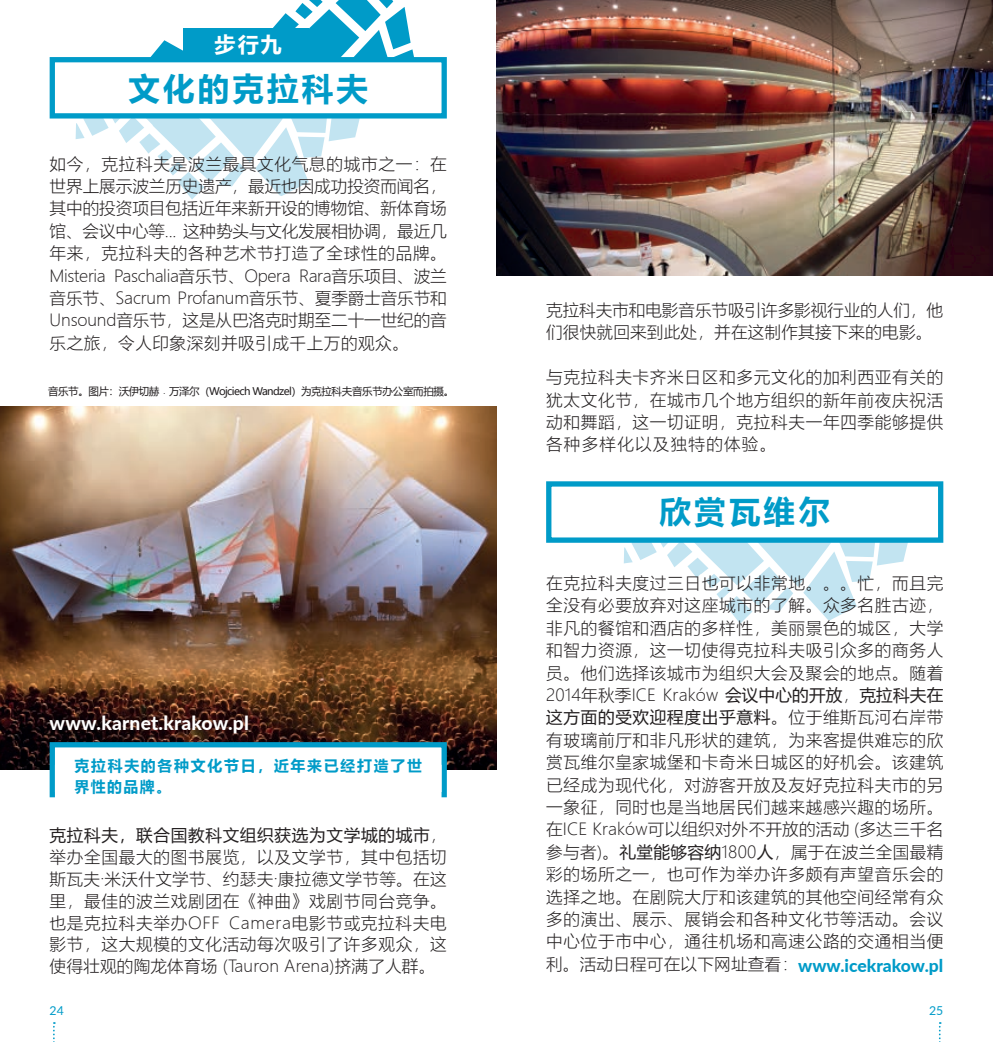
<style>
.page{position:relative;width:993px;height:1042px;background:#fff}
.page>*{position:absolute;margin:0;border:0;box-sizing:border-box;transform-origin:0 0}
.t1{font:700 31.5px "Microsoft Ya Hei";letter-spacing:.1em;color:#009bc8}
.t2{font:700 21px "Microsoft Ya Hei";color:#fff}
.t3{font:800 19.25px "Lato";letter-spacing:.01em;color:#fff}
.t4{font:800 17.5px "Lato";color:#009bc8}
.t5{font:300 16.62px/22.4px "Microsoft Ya Hei";letter-spacing:.03em;color:#231f20;text-align:justify}
.t6{font:300 16.62px/22.4px "Microsoft Ya Hei";letter-spacing:-.005em;color:#231f20}
.t7{font:700 14.88px/21px "Microsoft Ya Hei";letter-spacing:.115em;color:#009bc8}
.t8{font:12.25px "Lato";color:#009bc8}
.t9{font:10.5px "Microsoft Ya Hei";letter-spacing:-.04em;color:#231f20}
.s1{font-weight:400}
</style>
<div class="page">
<svg style="left:546px;top:481px;width:398px;height:143px"></svg>
<img style="left:0;top:407px;width:496px;height:363px">
<svg style="left:49px;top:0;width:398px;height:199px"></svg>
<svg style="left:47px;top:739px;width:402px;height:59px"></svg>
<img style="left:496px;top:0;width:496px;height:275px">
<div style="left:184px;top:29px;width:125px;height:33px;background:#009bc8"></div>
<svg style="left:53px;top:1022px;width:2px;height:20px"></svg>
<svg style="left:938px;top:1022px;width:2px;height:20px"></svg>
<p class="t2" style="left:214px;top:30px;width:69px">步行九</p>
<h1 class="t1" style="left:128px;top:66px;width:241px">文化的克拉科夫</h1>
<p class="t5" style="left:50px;top:152px;width:398px">如今，克拉科夫是波兰最具文化气息的城市之一：在世界上展示波兰历史遗产，最近也因成功投资而闻名，其中的投资项目包括近年来新开设的博物馆、新体育场馆、会议中心等... 这种势头与文化发展相协调，最近几年来，克拉科夫的各种艺术节打造了全球性的品牌。Misteria Paschalia音乐节、Opera Rara音乐项目、波兰音乐节、Sacrum Profanum音乐节、夏季爵士音乐节和Unsound音乐节，这是从巴洛克时期至二十一世纪的音乐之旅，令人印象深刻并吸引成千上万的观众。</p>
<p class="t9" style="left:48px;top:384px;width:407px">音乐节。图片：沃伊切赫﹒万泽尔（Wojciech Wandzel）为克拉科夫音乐节办公室而拍摄。</p>
<p class="t6" style="left:546px;top:298px;width:398px">克拉科夫市和电影音乐节吸引许多影视行业的人们，他们很快就回来到此处，并在这制作其接下来的电影。</p>
<p class="t5" style="left:546px;top:365px;width:398px">与克拉科夫卡齐米日区和多元文化的加利西亚有关的犹太文化节，在城市几个地方组织的新年前夜庆祝活动和舞蹈，这一切证明，克拉科夫一年四季能够提供各种多样化以及独特的体验。</p>
<h1 class="t1" style="left:659px;top:489px;width:172px">欣赏瓦维尔</h1>
<p class="t5" style="left:546px;top:571px;width:398px">在克拉科夫度过三日也可以非常地。。。忙，而且完全没有必要放弃对这座城市的了解。众多名胜古迹，非凡的餐馆和酒店的多样性，美丽景色的城区，大学和智力资源，这一切使得克拉科夫吸引众多的商务人员。他们选择该城市为组织大会及聚会的地点。随着2014年秋季ICE Kraków <span class="s1">会议中心的开放</span>，<span class="s1">克拉科夫在这方面的受欢迎程度出乎意料</span>。位于维斯瓦河右岸带有玻璃前厅和非凡形状的建筑，为来客提供难忘的欣赏瓦维尔皇家城堡和卡奇米日城区的好机会。该建筑已经成为现代化，对游客开放及友好克拉科夫市的另一象征，同时也是当地居民们越来越感兴趣的场所。在ICE Kraków可以组织对外不开放的活动 (多达三千名参与者)。<span class="s1">礼堂能够容纳</span>1800<span class="s1">人</span>，属于在波兰全国最精彩的场所之一，也可作为举办许多颇有声望音乐会的选择之地。在剧院大厅和该建筑的其他空间经常有众多的演出、展示、展销会和各种文化节等活动。会议中心位于市中心，通往机场和高速公路的交通相当便利。活动日程可在以下网址查看：</p>
<p class="t3" style="left:50px;top:709px;width:201px">www.karnet.krakow.pl</p>
<p class="t7" style="left:74px;top:754px;width:349px">克拉科夫的各种文化节日，近年来已经打造了世界性的品牌。</p>
<p class="t5" style="left:50px;top:824px;width:398px;line-height:21.9px"><span class="s1">克拉科夫，联合国教科文组织获选为文学城的城市</span>，举办全国最大的图书展览，以及文学节，其中包括切斯瓦夫·米沃什文学节、约瑟夫·康拉德文学节等。在这里，最佳的波兰戏剧团在《神曲》戏剧节同台竞争。也是克拉科夫举办OFF Camera电影节或克拉科夫电影节，这大规模的文化活动每次吸引了许多观众，这使得壮观的陶龙体育场 (Tauron Arena)挤满了人群。</p>
<p class="t8" style="left:50px;top:1001px;width:16px">24</p>
<p class="t8" style="left:928px;top:1001px;width:16px">25</p>
<p class="t4" style="left:798px;top:953px;width:146px">www.icekrakow.pl</p>
</div>
